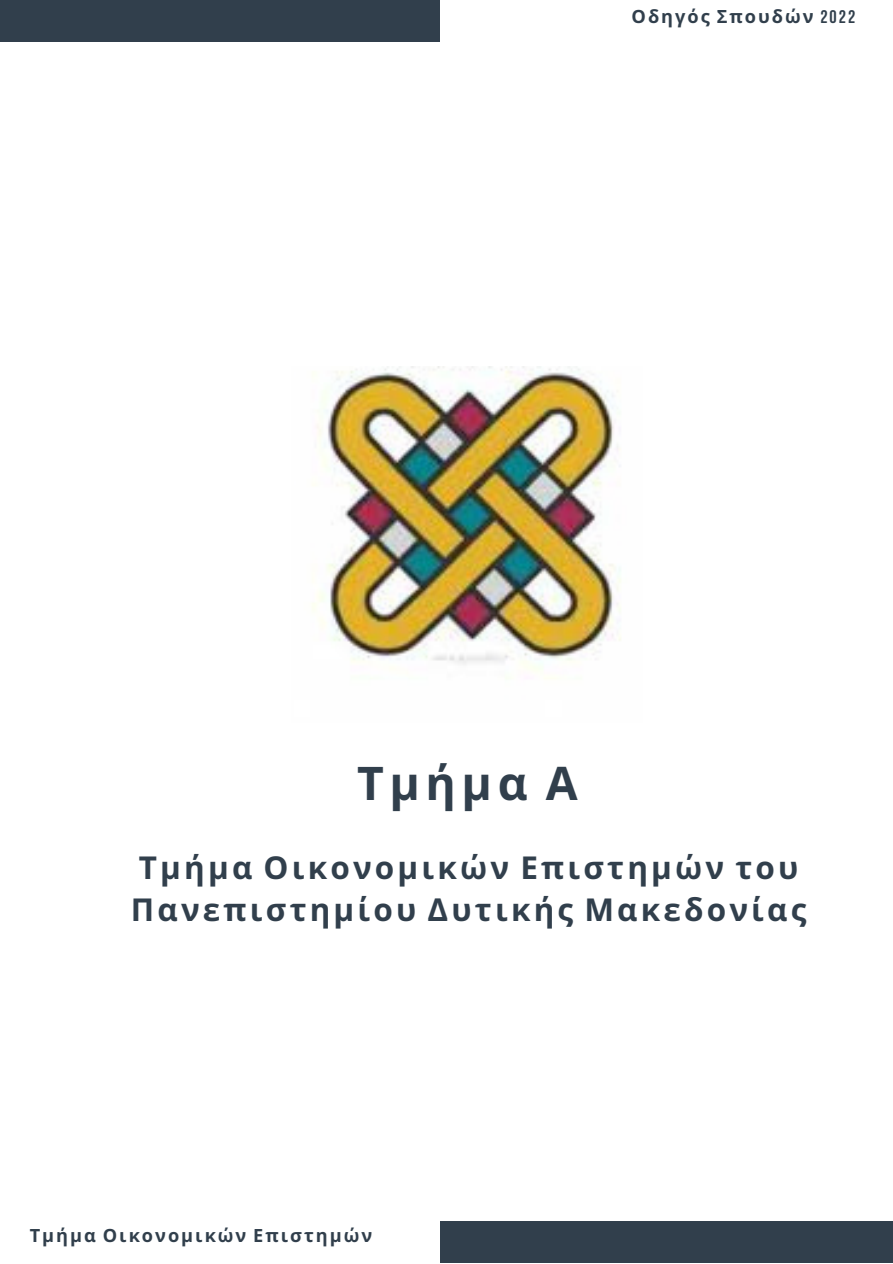
<style>
.page{position:relative;width:893px;height:1264px;background:#fff}
.page>*{position:absolute;margin:0;border:0;box-sizing:border-box;transform-origin:0 0}
.t1{font:700 46.35px "Noto Sans";letter-spacing:.12em;color:#313f4c}
.t2{font:700 31.5px/41.5px "Noto Sans";letter-spacing:.1em;color:#313f4c}
.t3{font:700 18.15px "Noto Sans";letter-spacing:.11em;color:#313f4c}
.s1{font-family:"Bebas Neue"}
</style>
<div class="page">
<div style="left:0;top:0;width:439px;height:42px;background:#313f4c"></div>
<div style="left:440px;top:1220px;width:452px;height:42px;background:#313f4c"></div>
<img style="left:312px;top:366px;width:309px;height:313px">
<p class="t3" style="left:631px;top:4px;width:225px">Οδηγός Σπουδών <span class="s1">2022</span></p>
<h1 class="t1" style="left:357px;top:751px;width:222px">Τμήμα Α</h1>
<p class="t2" style="left:131px;top:846px;width:677px">Τμήμα Οικονομικών Επιστημών του<br>Πανεπιστημίου Δυτικής Μακεδονίας</p>
<p class="t3" style="left:30px;top:1222px;width:344px">Τμήμα Οικονομικών Επιστημών</p>
</div>
